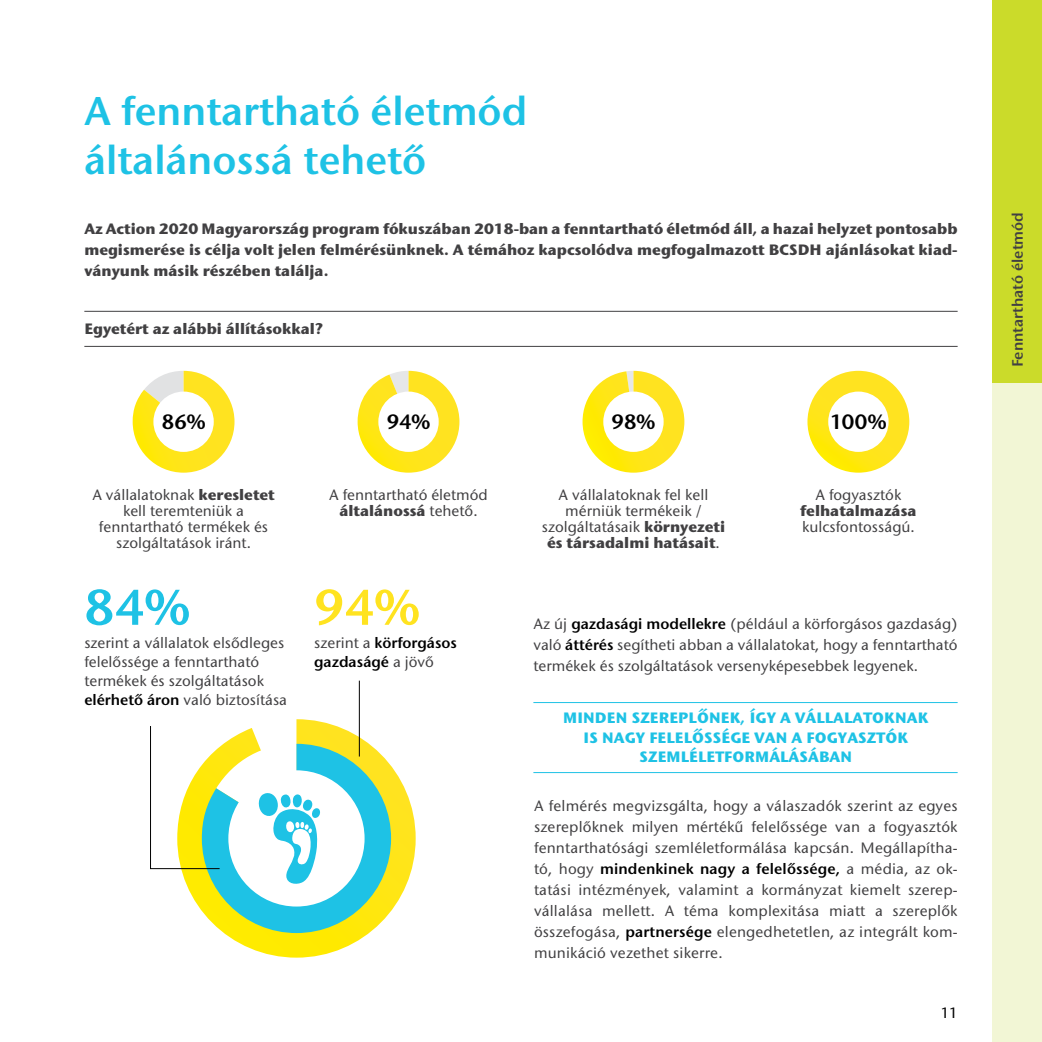
<style>
.page{position:relative;width:1042px;height:1042px;background:#fff}
.page>*{position:absolute;margin:0;border:0;box-sizing:border-box;transform-origin:0 0}
.t1{font:600 52.5px "Stone Sans EF";color:#ffe320}
.t2{font:600 52.5px "Stone Sans EF";color:#1ec2e5}
.t3{font:600 42px/49px "Stone Sans EF";color:#1ec2e5}
.t4{font:600 21.7px "Stone Sans EF";color:#000}
.t5{font:500 15.75px/21px "Stone Sans EF";color:#414042;text-align:center}
.t6{font:700 15.75px/21px "Stone Sans EF";color:#414042;text-align:justify}
.t7{font:700 15.75px/19.2px "Stone Sans EF";letter-spacing:.01em;color:#1ec2e5;text-align:center}
.t8{font:600 15.75px/19.2px "Stone Sans EF";color:#000}
.t9{font:600 15.75px "Stone Sans EF";color:#414042}
.t10{font:500 15.75px "Stone Sans EF";color:#000}
.s1{font-weight:700}
.s2{font-weight:600;color:#000}
.s3{font-weight:500;color:#414042}
</style>
<div class="page">
<div style="left:992px;top:0;width:50px;height:1042px;background:#f2f6d5"></div>
<svg style="left:224px;top:766px;width:192px;height:191px"></svg>
<hr style="left:84px;top:311px;width:873px;height:1px;background:#414042">
<hr style="left:84px;top:346px;width:873px;height:1px;background:#414042">
<hr style="left:533px;top:702px;width:424px;height:1px;background:#1ec2e5">
<hr style="left:533px;top:772px;width:424px;height:1px;background:#1ec2e5">
<hr style="left:359px;top:680px;width:1px;height:76px;background:#000">
<svg style="left:150px;top:719px;width:241px;height:214px"></svg>
<svg style="left:358px;top:371px;width:101px;height:102px"></svg>
<div style="left:378px;top:391px;width:61px;height:61px;background:#fff;border-radius:50%"></div>
<svg style="left:133px;top:371px;width:101px;height:102px"></svg>
<div style="left:153px;top:391px;width:61px;height:61px;background:#fff;border-radius:50%"></div>
<svg style="left:582px;top:371px;width:102px;height:102px"></svg>
<div style="left:603px;top:391px;width:60px;height:61px;background:#fff;border-radius:50%"></div>
<svg style="left:807px;top:371px;width:102px;height:102px;background:#ffe51c"></svg>
<div style="left:828px;top:391px;width:60px;height:61px;background:#fff;border-radius:50%"></div>
<div style="left:992px;top:0;width:50px;height:382px;background:#cbdb2a"></div>
<h2 class="t3" style="left:84px;top:86px;width:444px">A fenntartható életmód általánossá tehető</h2>
<p class="t6" style="left:84px;top:218px;width:875px">Az Action 2020 Magyarország program fókuszában 2018-ban a fenntartható életmód áll, a hazai helyzet pontosabb megismerése is célja volt jelen felmérésünknek. A témához kapcsolódva megfogalmazott BCSDH ajánlásokat kiad&shy;ványunk másik részében találja.</p>
<p class="t6" style="left:84px;top:318px;width:240px">Egyetért az alábbi állításokkal?</p>
<h3 class="t4" style="left:162px;top:409px;width:45px">86%</h3>
<h3 class="t4" style="left:387px;top:409px;width:45px">94%</h3>
<p class="t5" style="left:92px;top:487px;width:184px;line-height:15.8px">A vállalatoknak <span class="s1">keresletet </span>kell teremteniük a fenntartható termékek és szolgáltatások iránt.</p>
<h1 class="t2" style="left:84px;top:576px;width:107px">84%</h1>
<p class="t5" style="left:84px;top:633px;width:204px;line-height:19.2px;text-align:left">szerint a vállalatok elsődleges felelőssége a fenntartható termékek és szolgáltatások <span class="s2">elérhető áron</span> való biztosítása</p>
<p class="t5" style="left:329px;top:487px;width:160px;line-height:15.8px">A fenntartható életmód <span class="s1">általánossá</span> tehető.</p>
<h1 class="t1" style="left:314px;top:576px;width:107px">94%</h1>
<p class="t8" style="left:314px;top:632px;width:144px"><span class="s3">szerint a</span> körforgásos gazdaságé <span class="s3">a jövő</span></p>
<h3 class="t4" style="left:611px;top:409px;width:45px">98%</h3>
<p class="t5" style="left:542px;top:487px;width:185px;line-height:15.8px">A vállalatoknak fel kell mérniük termékeik / szolgáltatásaik <span class="s1">környezeti és társadalmi hatásait</span>.</p>
<h3 class="t4" style="left:830px;top:409px;width:58px">100%</h3>
<p class="t5" style="left:815px;top:485px;width:87px">A fogyasztók</p>
<p class="t6" style="left:800px;top:500px;width:118px">felhatalmazása</p>
<p class="t5" style="left:802px;top:516px;width:114px">kulcsfontosságú.</p>
<p class="t5" style="left:533px;top:613px;width:426px;text-align:justify">Az új <span class="s2">gazdasági modellekre</span> (például a körforgásos gazdaság) való <span class="s2">áttérés</span> segítheti abban a vállalatokat, hogy a fenntartható termékek és szolgáltatások versenyképesebbek legyenek.</p>
<p class="t7" style="left:563px;top:708px;width:367px">MINDEN SZEREPLŐNEK, ÍGY A VÁLLALATOKNAK<br>IS NAGY FELELŐSSÉGE VAN A FOGYASZTÓK<br>SZEMLÉLETFORMÁLÁSÁBAN</p>
<p class="t5" style="left:534px;top:795px;width:425px;text-align:justify">A felmérés megvizsgálta, hogy a válaszadók szerint az egyes szereplőknek milyen mértékű felelőssége van a fogyasztók fenntarthatósági szemléletformálása kapcsán. Megállapítha&shy;tó, hogy <span class="s2">mindenkinek nagy a felelőssége,</span> a média, az ok&shy;tatási intézmények, valamint a kormányzat kiemelt szerep&shy;vállalása mellett. A téma komplexitása miatt a szereplők összefogása, <span class="s2">partnersége</span> elengedhetetlen, az integrált kom&shy;munikáció vezethet sikerre.</p>
<p class="t10" style="left:940px;top:1003px;width:18px">11</p>
<p class="t9" style="left:1008px;top:367px;width:156px;rotate:-90deg">Fenntartható életmód</p>
</div>
